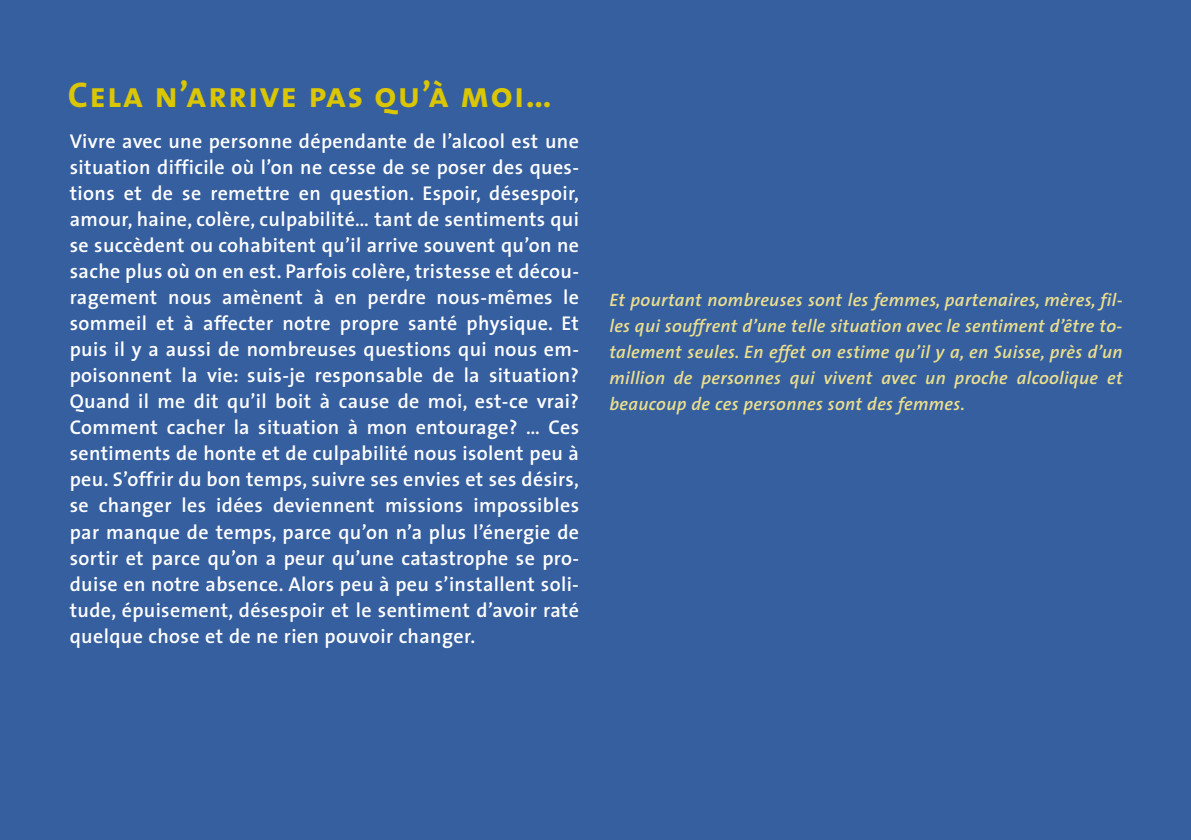
<style>
.page{position:relative;width:1191px;height:840px;background:#fff}
.page>*{position:absolute;margin:0;border:0;box-sizing:border-box;transform-origin:0 0}
.t1{font:36px "The Sans Bold Caps";letter-spacing:.035em;color:#dac602}
.t2{font:600 20px/26px "The Sans";letter-spacing:.02em;color:#fff;text-align:justify}
.t3{font:italic 600 18px/26px "The Sans";letter-spacing:.02em;color:#ece08d;text-align:justify}
</style>
<div class="page">
<div style="left:0;top:1px;width:1190px;height:838px;background:#365fa0"></div>
<h1 class="t1" style="left:68px;top:73px;width:485px">Cela n’arrive pas qu’à moi…</h1>
<p class="t2" style="left:70px;top:130px;width:511px">Vivre avec une personne dépendante de l’alcool est une situation difficile où l’on ne cesse de se poser des ques&shy;tions et de se remettre en question. Espoir, désespoir, amour, haine, colère, culpabilité… tant de sentiments qui se succèdent ou cohabitent qu’il arrive souvent qu’on ne sache plus où on en est. Parfois colère, tristesse et décou&shy;ragement nous amènent à en perdre nous-mêmes le sommeil et à affecter notre propre santé physique. Et puis il y a aussi de nombreuses questions qui nous em&shy;poisonnent la vie: suis-je responsable de la situation?<br>Quand il me dit qu’il boit à cause de moi, est-ce vrai?<br>Comment cacher la situation à mon entourage? … Ces sentiments de honte et de culpabilité nous isolent peu à peu. S’offrir du bon temps, suivre ses envies et ses désirs, se changer les idées deviennent missions impossibles par manque de temps, parce qu’on n’a plus l’énergie de sortir et parce qu’on a peur qu’une catastrophe se pro&shy;duise en notre absence. Alors peu à peu s’installent soli&shy;tude, épuisement, désespoir et le sentiment d’avoir raté quelque chose et de ne rien pouvoir changer.</p>
<p class="t3" style="left:609px;top:288px;width:515px">Et pourtant nombreuses sont les femmes, partenaires, mères, fil&shy;les qui souffrent d’une telle situation avec le sentiment d’être to&shy;talement seules. En effet on estime qu’il y a, en Suisse, près d’un million de personnes qui vivent avec un proche alcoolique et beaucoup de ces personnes sont des femmes.</p>
</div>
